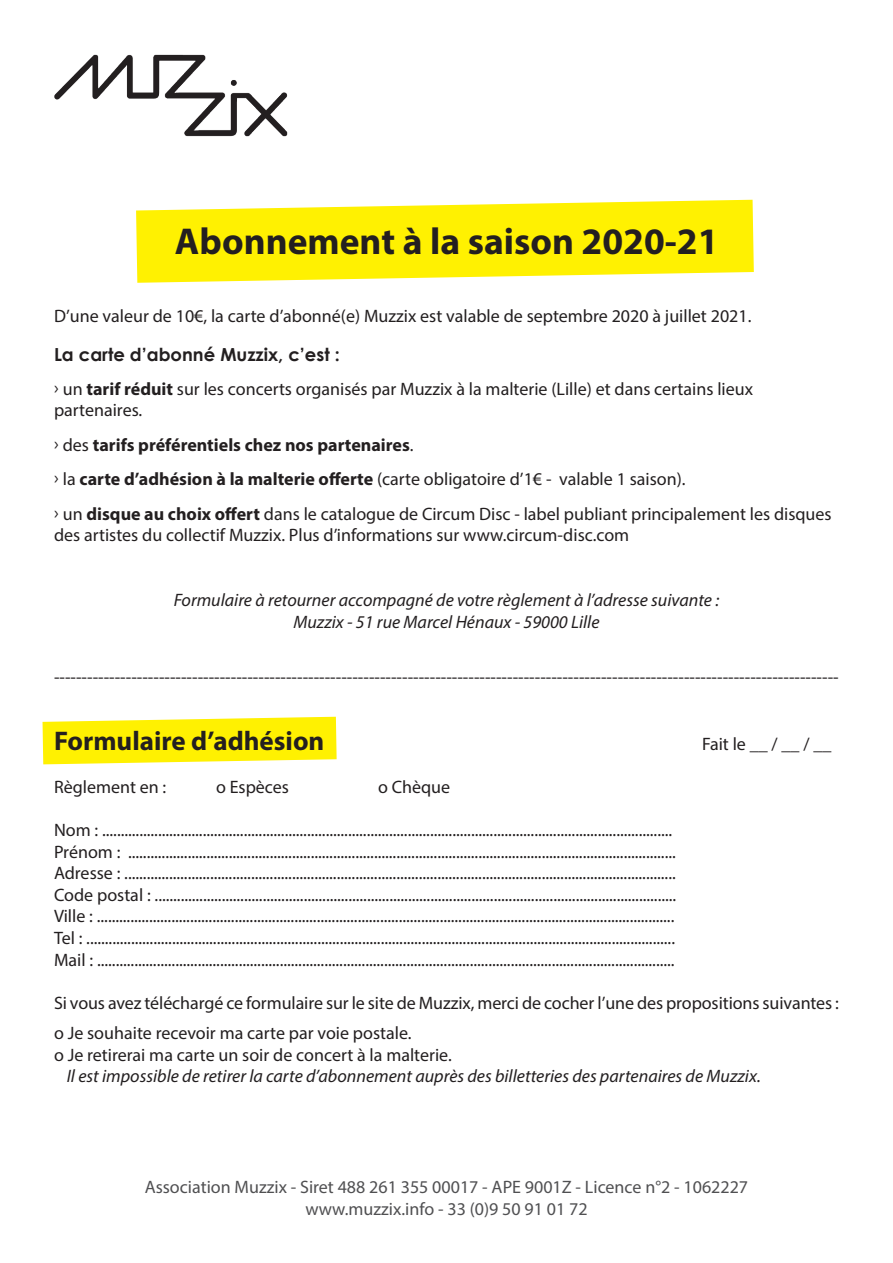
<style>
.page{position:relative;width:893px;height:1263px;background:#fff}
.page>*{position:absolute;margin:0;border:0;box-sizing:border-box;transform-origin:0 0}
.t1{font:700 37.5px "Myriad Pro";color:#231f20}
.t2{font:700 27px "Myriad Pro";color:#231f20}
.t3{font:18px/21.6px "Myriad Pro";color:#231f20}
.t4{font:italic 18px "Myriad Pro";color:#231f20}
.t5{font:18px "Myriad Pro";color:#505052}
.t6{font:700 18px "Myriad Pro";color:#231f20}
.t7{font:700 18px "Century Gothic";color:#231f20}
.s1{font-weight:700}
.s2{font-weight:400}
</style>
<div class="page">
<svg style="left:43px;top:717px;width:294px;height:47px;background:#fff219"></svg>
<svg style="left:136px;top:200px;width:618px;height:83px;background:#fff223"></svg>
<img style="left:54px;top:54px;width:234px;height:83px">
<p class="t1" style="left:175px;top:216px;width:545px">Abonnement à la saison 2020-21</p>
<p class="t3" style="left:54px;top:305px;width:699px">D’une valeur de 10€, la carte d’abonné(e) Muzzix est valable de septembre 2020 à juillet 2021.</p>
<p class="t7" style="left:54px;top:343px;width:287px">La carte d’abonné Muzzix, c’est :</p>
<p class="t3" style="left:54px;top:378px;width:701px">› un <span class="s1">tarif réduit</span> sur les concerts organisés par Muzzix à la malterie (Lille) et dans certains lieux partenaires.</p>
<p class="t6" style="left:54px;top:433px;width:361px"><span class="s2">› des</span> tarifs préférentiels chez nos partenaires<span class="s2">.</span></p>
<p class="t3" style="left:54px;top:468px;width:633px">› la <span class="s1">carte d’adhésion à la malterie offerte</span> (carte obligatoire d’1€ - valable 1 saison).</p>
<p class="t3" style="left:54px;top:502px;width:779px">› un <span class="s1">disque au choix offert</span> dans le catalogue de Circum Disc - label publiant principalement les disques des artistes du collectif Muzzix. Plus d’informations sur www.circum-disc.com</p>
<p class="t4" style="left:174px;top:589px;width:547px">Formulaire à retourner accompagné de votre règlement à l’adresse suivante :</p>
<p class="t4" style="left:293px;top:610px;width:308px">Muzzix - 51 rue Marcel Hénaux - 59000 Lille</p>
<p class="t3" style="left:54px;top:666px;width:786px">----------------------------------------------------------------------------------------------------------------------------------------------</p>
<p class="t2" style="left:54px;top:723px;width:272px">Formulaire d’adhésion</p>
<p class="t3" style="left:702px;top:732px;width:131px">Fait le __ / __ / __</p>
<p class="t3" style="left:54px;top:776px;width:114px">Règlement en :</p>
<p class="t3" style="left:216px;top:776px;width:75px">o Espèces</p>
<p class="t3" style="left:378px;top:776px;width:74px">o Chèque</p>
<p class="t3" style="left:54px;top:819px;width:620px">Nom : .........................................................................................................................................................</p>
<p class="t3" style="left:54px;top:840px;width:623px">Prénom : ...................................................................................................................................................</p>
<p class="t3" style="left:54px;top:862px;width:623px">Adresse : ....................................................................................................................................................</p>
<p class="t3" style="left:54px;top:884px;width:624px">Code postal : ............................................................................................................................................</p>
<p class="t3" style="left:54px;top:905px;width:622px">Ville : ...........................................................................................................................................................</p>
<p class="t3" style="left:54px;top:927px;width:623px">Tel : ..............................................................................................................................................................</p>
<p class="t3" style="left:54px;top:948px;width:622px">Mail : ...........................................................................................................................................................</p>
<p class="t3" style="left:54px;top:992px;width:786px">Si vous avez téléchargé ce formulaire sur le site de Muzzix, merci de cocher l’une des propositions suivantes :</p>
<p class="t3" style="left:54px;top:1022px;width:359px">o Je souhaite recevoir ma carte par voie postale.</p>
<p class="t3" style="left:54px;top:1043px;width:399px">o Je retirerai ma carte un soir de concert à la malterie.</p>
<p class="t4" style="left:67px;top:1065px;width:696px">Il est impossible de retirer la carte d’abonnement auprès des billetteries des partenaires de Muzzix.</p>
<p class="t5" style="left:145px;top:1176px;width:605px">Association Muzzix - Siret 488 261 355 00017 - APE 9001Z - Licence n°2 - 1062227</p>
<p class="t5" style="left:305px;top:1198px;width:284px">www.muzzix.info - 33 (0)9 50 91 01 72</p>
</div>
